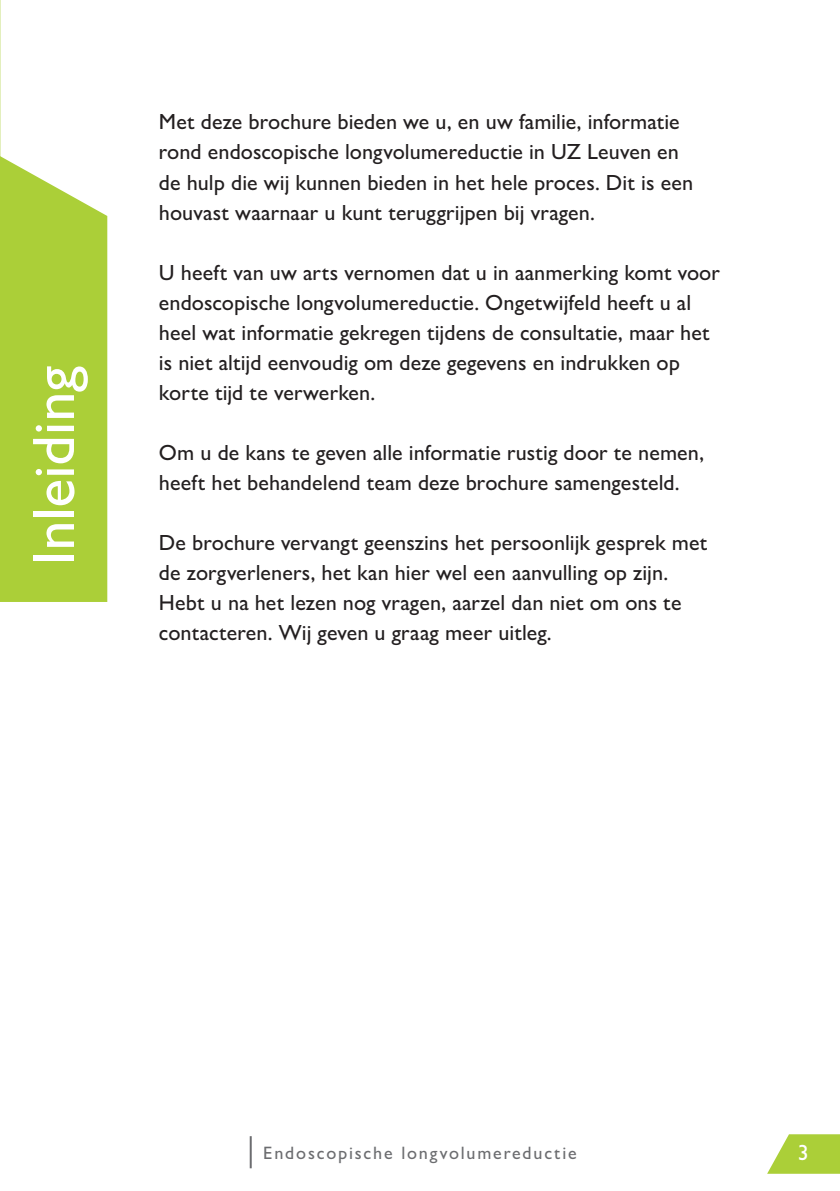
<style>
.page{position:relative;width:840px;height:1191px;background:#fff}
.page>*{position:absolute;margin:0;border:0;box-sizing:border-box;transform-origin:0 0}
.t1{font:500 60px "Gill Sans Nova";color:#fff}
.t2{font:500 22px/30px "Gill Sans Nova";letter-spacing:.005em;color:#231f20}
.t3{font:500 22px "Gill Sans Nova";color:#fff}
.t4{font:500 18px "Gill Sans Nova";letter-spacing:.1em;color:#6c6d70}
</style>
<div class="page">
<hr style="left:249px;top:1136px;width:2px;height:32px;background:#6c6d70">
<svg style="left:767px;top:1134px;width:72px;height:39px"></svg>
<svg style="left:0;top:0;width:1px;height:156px"></svg>
<div style="left:0;top:156px;width:107px;height:446px;background:#abcf38"></div>
<h1 class="t1" style="left:17px;top:565px;width:201px;rotate:-90deg">Inleiding</h1>
<p class="t2" style="left:159px;top:107px;width:535px">Met deze brochure bieden we u, en uw familie, informatie rond endoscopische longvolumereductie in UZ Leuven en de hulp die wij kunnen bieden in het hele proces. Dit is een houvast waarnaar u kunt teruggrijpen bij vragen.</p>
<p class="t2" style="left:159px;top:257px;width:562px">U heeft van uw arts vernomen dat u in aanmerking komt voor endoscopische longvolumereductie. Ongetwijfeld heeft u al heel wat informatie gekregen tijdens de consultatie, maar het is niet altijd eenvoudig om deze gegevens en indrukken op korte tijd te verwerken.</p>
<p class="t2" style="left:159px;top:437px;width:546px">Om u de kans te geven alle informatie rustig door te nemen, heeft het behandelend team deze brochure samengesteld.</p>
<p class="t2" style="left:159px;top:527px;width:549px">De brochure vervangt geenszins het persoonlijk gesprek met de zorgverleners, het kan hier wel een aanvulling op zijn.<br>Hebt u na het lezen nog vragen, aarzel dan niet om ons te contacteren. Wij geven u graag meer uitleg.</p>
<p class="t4" style="left:263px;top:1141px;width:315px">Endoscopische longvolumereductie</p>
<p class="t3" style="left:797px;top:1138px;width:12px">3</p>
</div>
